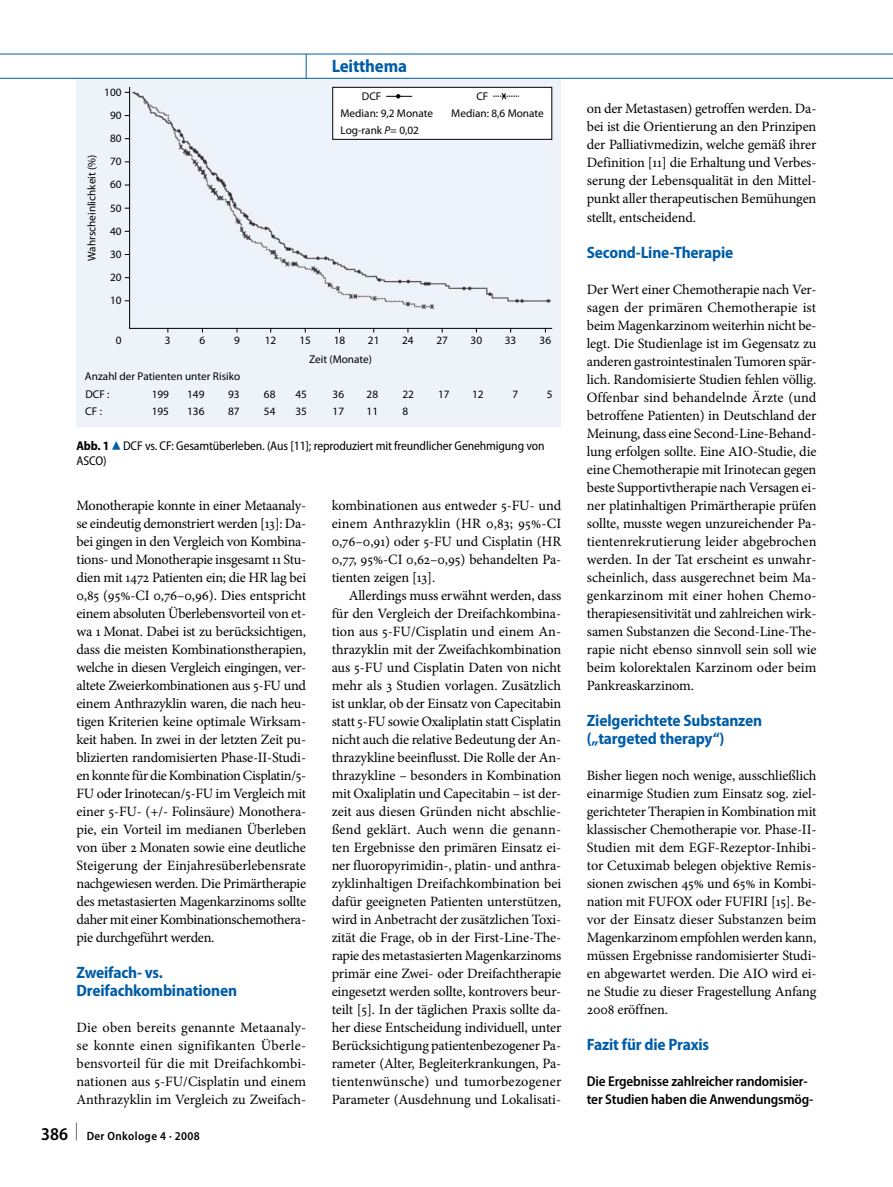
<style>
.page{position:relative;width:893px;height:1187px;background:#fff}
.page>*{position:absolute;margin:0;border:0;box-sizing:border-box;transform-origin:0 0}
.t1{font:700 semi-condensed 18px "Myriad Pro";letter-spacing:-.01em;color:#005da8}
._012_u1{font:700 semi-condensed 16.5px/18px "Myriad Pro";letter-spacing:-.01em;color:#005da8}
._010_fliesstext_ohne{font:14.25px/18px "Minion Pro";letter-spacing:-.01em;color:#000;text-align:justify}
._010_fliesstext_mit{font:14.25px/18px "Minion Pro";letter-spacing:-.01em;color:#000;text-align:justify}
._019_fazit{font:600 semi-condensed 14.25px/18px "Myriad Pro";letter-spacing:-.01em;color:#000}
._024_abb_legende{font:semi-condensed 12.75px/15px "Myriad Pro";letter-spacing:-.01em;color:#000}
.t2{font:600 semi-condensed 12px "Myriad Pro";letter-spacing:.03em;color:#000}
.t3{font:11.25px/17px "Myriad Pro";color:#000}
.s1{font-style:italic}
.s2{font-weight:700}
.s3{font-family:"S Buttons";font-stretch:normal;font-size:14.25px;color:#005da8}
.s4{font-size:18px}
</style>
<div class="page">
<div style="left:77px;top:78px;width:484px;height:348px;background:#eef2f9"></div>
<svg style="left:124px;top:86px;width:429px;height:247px"></svg>
<img style="left:132px;top:90px;width:418px;height:221px">
<div style="left:333px;top:87px;width:219px;height:52px;background:#fff"></div>
<div style="left:332px;top:87px;width:220px;height:53px;border:1px solid #000"></div>
<svg style="left:386px;top:94px;width:26px;height:4px"></svg>
<svg style="left:493px;top:93px;width:26px;height:7px"></svg>
<hr style="left:0;top:54px;width:893px;height:1px;background:#005da8">
<hr style="left:0;top:78px;width:893px;height:1px;background:#005da8">
<svg style="left:306px;top:54px;width:1px;height:25px"></svg>
<p class="t3" style="left:83px;top:261px;width:108px;rotate:-90deg">Wahrscheinlichkeit (%)</p>
<p class="t3" style="left:104px;top:83px;width:19px">100</p>
<p class="t3" style="left:110px;top:106px;width:13px">90</p>
<p class="t3" style="left:110px;top:130px;width:13px">80</p>
<p class="t3" style="left:110px;top:153px;width:13px">70</p>
<p class="t3" style="left:110px;top:176px;width:13px">60</p>
<p class="t3" style="left:110px;top:199px;width:13px">50</p>
<p class="t3" style="left:110px;top:222px;width:13px">40</p>
<p class="t3" style="left:110px;top:245px;width:13px">30</p>
<p class="t3" style="left:110px;top:268px;width:13px">20</p>
<p class="t3" style="left:110px;top:292px;width:13px">10</p>
<p class="t3" style="left:116px;top:331px;width:7px">0</p>
<p class="t1" style="left:332px;top:56px;width:77px">Leitthema</p>
<p class="t3" style="left:362px;top:87px;width:21px">DCF</p>
<p class="t3" style="left:341px;top:104px;width:94px">Median: 9,2 Monate</p>
<p class="t3" style="left:341px;top:121px;width:80px">Log-rank <span class="s1">P</span>= 0,02</p>
<p class="t3" style="left:476px;top:87px;width:14px">CF</p>
<p class="t3" style="left:451px;top:104px;width:94px">Median: 8,6 Monate</p>
<p class="t3" style="left:165px;top:331px;width:7px">3</p>
<p class="t3" style="left:199px;top:331px;width:7px">6</p>
<p class="t3" style="left:234px;top:331px;width:7px">9</p>
<p class="t3" style="left:265px;top:331px;width:13px">12</p>
<p class="t3" style="left:299px;top:331px;width:13px">15</p>
<p class="t3" style="left:334px;top:331px;width:13px">18</p>
<p class="t3" style="left:368px;top:331px;width:13px">21</p>
<p class="t3" style="left:402px;top:331px;width:13px">24</p>
<p class="t3" style="left:436px;top:331px;width:13px">27</p>
<p class="t3" style="left:471px;top:331px;width:13px">30</p>
<p class="t3" style="left:505px;top:331px;width:13px">33</p>
<p class="t3" style="left:540px;top:331px;width:13px">36</p>
<p class="t3" style="left:309px;top:351px;width:65px">Zeit (Monate)</p>
<p class="t3" style="left:85px;top:368px;width:157px">Anzahl der Patienten unter Risiko</p>
<p class="t3" style="left:85px;top:385px;width:26px">DCF :<br>CF :</p>
<p class="t3" style="left:152px;top:385px;width:19px">199<br>195</p>
<p class="t3" style="left:187px;top:385px;width:19px">149<br>136</p>
<p class="t3" style="left:228px;top:385px;width:13px">93<br>87</p>
<p class="t3" style="left:264px;top:385px;width:13px">68<br>54</p>
<p class="t3" style="left:295px;top:385px;width:13px">45<br>35</p>
<p class="t3" style="left:333px;top:385px;width:13px">36</p>
<p class="t3" style="left:367px;top:385px;width:13px">28</p>
<p class="t3" style="left:402px;top:385px;width:13px">22</p>
<p class="t3" style="left:438px;top:385px;width:13px">17</p>
<p class="t3" style="left:472px;top:385px;width:13px">12</p>
<p class="t3" style="left:512px;top:385px;width:7px">7</p>
<p class="t3" style="left:547px;top:385px;width:7px">5</p>
<p class="t3" style="left:333px;top:402px;width:13px">17</p>
<p class="t3" style="left:367px;top:402px;width:13px">11</p>
<p class="t3" style="left:402px;top:402px;width:7px">8</p>
<p class="_024_abb_legende" style="left:77px;top:438px;width:469px"><span class="s2">Abb. 1</span><span class="s3">8</span>DCF vs. CF: Gesamtüberleben. (Aus [11]; reproduziert mit freundlicher Genehmigung von<br>ASCO)</p>
<p class="_010_fliesstext_ohne" style="left:77px;top:496px;width:231px">Monotherapie konnte in einer Metaanaly&shy;se eindeutig demonstriert werden [13]: Da&shy;bei gingen in den Vergleich von Kombina&shy;tions- und Monotherapie insgesamt 11 Stu&shy;dien mit 1472 Patienten ein; die HR lag bei 0,85 (95%-CI 0,76–0,96). Dies entspricht einem absoluten Überlebensvorteil von et&shy;wa 1 Monat. Dabei ist zu berücksichtigen, dass die meisten Kombinationstherapien, welche in diesen Vergleich eingingen, ver&shy;altete Zweierkombinationen aus 5-FU und einem Anthrazyklin waren, die nach heu&shy;tigen Kriterien keine optimale Wirksam&shy;keit haben. In zwei in der letzten Zeit pu&shy;blizierten randomisierten Phase-II-Studi&shy;en konnte für die Kombination Cisplatin/5- FU oder Irinotecan/5-FU im Vergleich mit einer 5-FU- (+/- Folinsäure) Monothera&shy;pie, ein Vorteil im medianen Überleben von über 2 Monaten sowie eine deutliche Steigerung der Einjahresüberlebensrate nachgewiesen werden. Die Primärtherapie des metastasierten Magenkarzinoms sollte daher mit einer Kombinationschemothera&shy;pie durchgeführt werden.</p>
<p class="_012_u1" style="left:77px;top:963px;width:162px">Zweifach- vs.<br>Dreifachkombinationen</p>
<p class="_010_fliesstext_ohne" style="left:77px;top:1018px;width:231px">Die oben bereits genannte Metaanaly&shy;se konnte einen signifikanten Überle&shy;bensvorteil für die mit Dreifachkombi&shy;nationen aus 5-FU/Cisplatin und einem Anthrazyklin im Vergleich zu Zweifach-</p>
<p class="t2" style="left:41px;top:1129px;width:160px"><span class="s4">386 </span><sup>|</sup> Der Onkologe 4 · 2008</p>
<p class="_010_fliesstext_ohne" style="left:332px;top:496px;width:231px">kombinationen aus entweder 5-FU- und einem Anthrazyklin (HR 0,83; 95%-CI 0,76–0,91) oder 5-FU und Cisplatin (HR 0,77, 95%-CI 0,62–0,95) behandelten Pa&shy;tienten zeigen [13].</p>
<p class="_010_fliesstext_mit" style="left:332px;top:586px;width:231px;text-indent:17px">Allerdings muss erwähnt werden, dass für den Vergleich der Dreifachkombina&shy;tion aus 5-FU/Cisplatin und einem An&shy;thrazyklin mit der Zweifachkombination aus 5-FU und Cisplatin Daten von nicht mehr als 3 Studien vorlagen. Zusätzlich ist unklar, ob der Einsatz von Capecitabin statt 5-FU sowie Oxaliplatin statt Cisplatin nicht auch die relative Bedeutung der An&shy;thrazykline beeinflusst. Die Rolle der An&shy;thrazykline – besonders in Kombination mit Oxaliplatin und Capecitabin – ist der&shy;zeit aus diesen Gründen nicht abschlie&shy;ßend geklärt. Auch wenn die genann&shy;ten Ergebnisse den primären Einsatz ei&shy;ner fluoropyrimidin-, platin- und anthra&shy;zyklinhaltigen Dreifachkombination bei dafür geeigneten Patienten unterstützen, wird in Anbetracht der zusätzlichen Toxi&shy;zität die Frage, ob in der First-Line-The&shy;rapie des metastasierten Magenkarzinoms primär eine Zwei- oder Dreifachtherapie eingesetzt werden sollte, kontrovers beur&shy;teilt [5]. In der täglichen Praxis sollte da&shy;her diese Entscheidung individuell, unter Berücksichtigung patientenbezogener Pa&shy;rameter (Alter, Begleiterkrankungen, Pa&shy;tientenwünsche) und tumorbezogener Parameter (Ausdehnung und Lokalisati-</p>
<p class="_010_fliesstext_mit" style="left:587px;top:100px;width:231px">on der Metastasen) getroffen werden. Da&shy;bei ist die Orientierung an den Prinzipen der Palliativmedizin, welche gemäß ihrer Definition [11] die Erhaltung und Verbes&shy;serung der Lebensqualität in den Mittel&shy;punkt aller therapeutischen Bemühungen stellt, entscheidend.</p>
<p class="_012_u1" style="left:587px;top:243px;width:148px">Second-Line-Therapie</p>
<p class="_010_fliesstext_ohne" style="left:587px;top:280px;width:231px">Der Wert einer Chemotherapie nach Ver&shy;sagen der primären Chemotherapie ist beim Magenkarzinom weiterhin nicht be&shy;legt. Die Studienlage ist im Gegensatz zu anderen gastrointestinalen Tumoren spär&shy;lich. Randomisierte Studien fehlen völlig.<br>Offenbar sind behandelnde Ärzte (und betroffene Patienten) in Deutschland der Meinung, dass eine Second-Line-Behand&shy;lung erfolgen sollte. Eine AIO-Studie, die eine Chemotherapie mit Irinotecan gegen beste Supportivtherapie nach Versagen ei&shy;ner platinhaltigen Primärtherapie prüfen sollte, musste wegen unzureichender Pa&shy;tientenrekrutierung leider abgebrochen werden. In der Tat erscheint es unwahr&shy;scheinlich, dass ausgerechnet beim Ma&shy;genkarzinom mit einer hohen Chemo&shy;therapiesensitivität und zahlreichen wirk&shy;samen Substanzen die Second-Line-The&shy;rapie nicht ebenso sinnvoll sein soll wie beim kolorektalen Karzinom oder beim Pankreaskarzinom.</p>
<p class="_012_u1" style="left:587px;top:711px;width:177px">Zielgerichtete Substanzen („targeted therapy“)</p>
<p class="_010_fliesstext_ohne" style="left:587px;top:766px;width:231px">Bisher liegen noch wenige, ausschließlich einarmige Studien zum Einsatz sog. ziel&shy;gerichteter Therapien in Kombination mit klassischer Chemotherapie vor. Phase-II-Studien mit dem EGF-Rezeptor-Inhibi&shy;tor Cetuximab belegen objektive Remis&shy;sionen zwischen 45% und 65% in Kombi&shy;nation mit FUFOX oder FUFIRI [15]. Be&shy;vor der Einsatz dieser Substanzen beim Magenkarzinom empfohlen werden kann, müssen Ergebnisse randomisierter Studi&shy;en abgewartet werden. Die AIO wird ei&shy;ne Studie zu dieser Fragestellung Anfang 2008 eröffnen.</p>
<p class="_012_u1" style="left:587px;top:1035px;width:124px">Fazit für die Praxis</p>
<p class="_019_fazit" style="left:587px;top:1072px;width:228px">Die Ergebnisse zahlreicher randomisier&shy;ter Studien haben die Anwendungsmög-</p>
</div>
